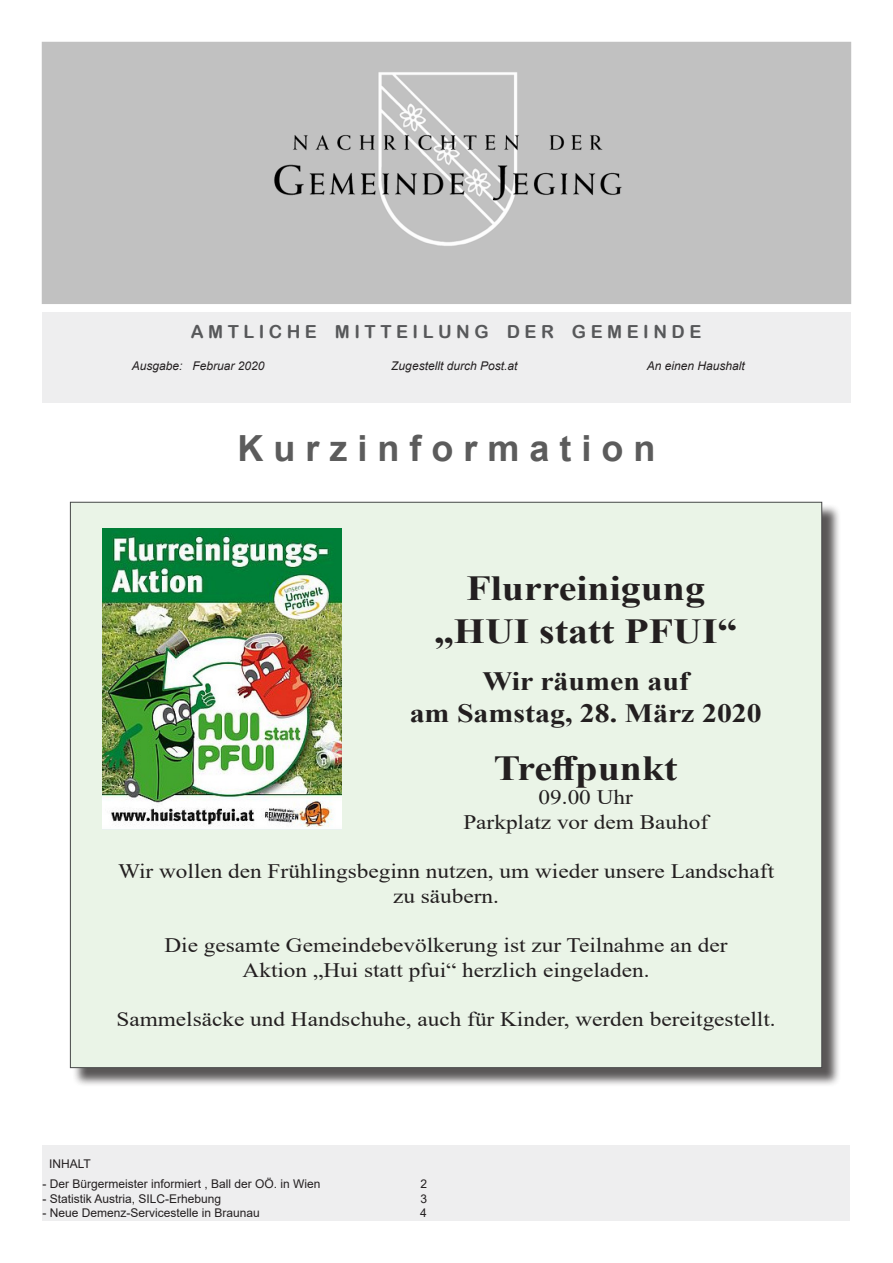
<style>
.page{position:relative;width:893px;height:1263px;background:#fff}
.page>*{position:absolute;margin:0;border:0;box-sizing:border-box;transform-origin:0 0}
.t1{font:700 36px "Arial";color:#5c5c5c}
.t2{font:700 35.25px "Times New Roman";color:#231f20;scale:1.13 1}
.t3{font:700 26.4px "Times New Roman";color:#231f20;scale:1.13 1}
.t4{font:20.55px "Times New Roman";color:#231f20;scale:1.13 1}
.t5{font:18px "Arial Rounded MT Bold";color:#57585a}
.t6{font:12px "Arial";color:#231f20}
.t7{font:italic 12px "Arial";color:#231f20}
</style>
<div class="page">
<div style="left:45px;top:45px;width:803px;height:256px;background:#c1c1c1"></div>
<div style="left:42px;top:42px;width:809px;height:262px;border:2px solid #c1c1c1"></div>
<div style="left:43px;top:1145px;width:807px;height:75px;background:#eeeeef"></div>
<div style="left:42px;top:312px;width:808px;height:90px;background:#eeeeef"></div>
<div style="left:72px;top:504px;width:769px;height:583px;background:#231f20;opacity:.75"></div>
<div style="left:70px;top:502px;width:752px;height:565px;background:#eaf4e7"></div>
<img style="left:102px;top:529px;width:240px;height:300px">
<p class="t5" style="left:191px;top:321px;width:512px">A M T L I C H E M I T T E I L U N G D E R G E M E I N D E</p>
<p class="t7" style="left:132px;top:358px;width:134px">Ausgabe: Februar 2020</p>
<p class="t7" style="left:391px;top:358px;width:128px">Zugestellt durch Post.at</p>
<p class="t7" style="left:647px;top:358px;width:100px">An einen Haushalt</p>
<p class="t1" style="left:237px;top:423px;width:420px">K u r z i n f o r m a t i o n</p>
<p class="t2" style="left:466px;top:563px;width:213px">Flurreinigung</p>
<p class="t2" style="left:434px;top:605px;width:270px">„HUI statt PFUI“</p>
<p class="t3" style="left:482px;top:662px;width:184px">Wir räumen auf</p>
<p class="t3" style="left:410px;top:694px;width:313px">am Samstag, 28. März 2020</p>
<p class="t2" style="left:494px;top:743px;width:164px">Treffpunkt</p>
<p class="t4" style="left:539px;top:783px;width:85px">09.00 Uhr</p>
<p class="t4" style="left:463px;top:808px;width:218px">Parkplatz vor dem Bauhof</p>
<p class="t4" style="left:118px;top:857px;width:582px">Wir wollen den Frühlingsbeginn nutzen, um wieder unsere Landschaft</p>
<p class="t4" style="left:393px;top:882px;width:95px">zu säubern.</p>
<p class="t4" style="left:165px;top:931px;width:500px">Die gesamte Gemeindebevölkerung ist zur Teilnahme an der</p>
<p class="t4" style="left:243px;top:956px;width:362px">Aktion „Hui statt pfui“ herzlich eingeladen.</p>
<p class="t4" style="left:116px;top:1005px;width:585px">Sammelsäcke und Handschuhe, auch für Kinder, werden bereitgestellt.</p>
<p class="t6" style="left:49px;top:1156px;width:43px">INHALT</p>
<p class="t6" style="left:43px;top:1176px;width:280px">- Der Bürgermeister informiert , Ball der OÖ. in Wien</p>
<p class="t6" style="left:421px;top:1176px;width:8px">2</p>
<p class="t6" style="left:43px;top:1190px;width:180px">- Statistik Austria, SILC-Erhebung</p>
<p class="t6" style="left:421px;top:1190px;width:8px">3</p>
<p class="t6" style="left:43px;top:1204px;width:219px">- Neue Demenz-Servicestelle in Braunau</p>
<p class="t6" style="left:420px;top:1204px;width:8px">4</p>
</div>
